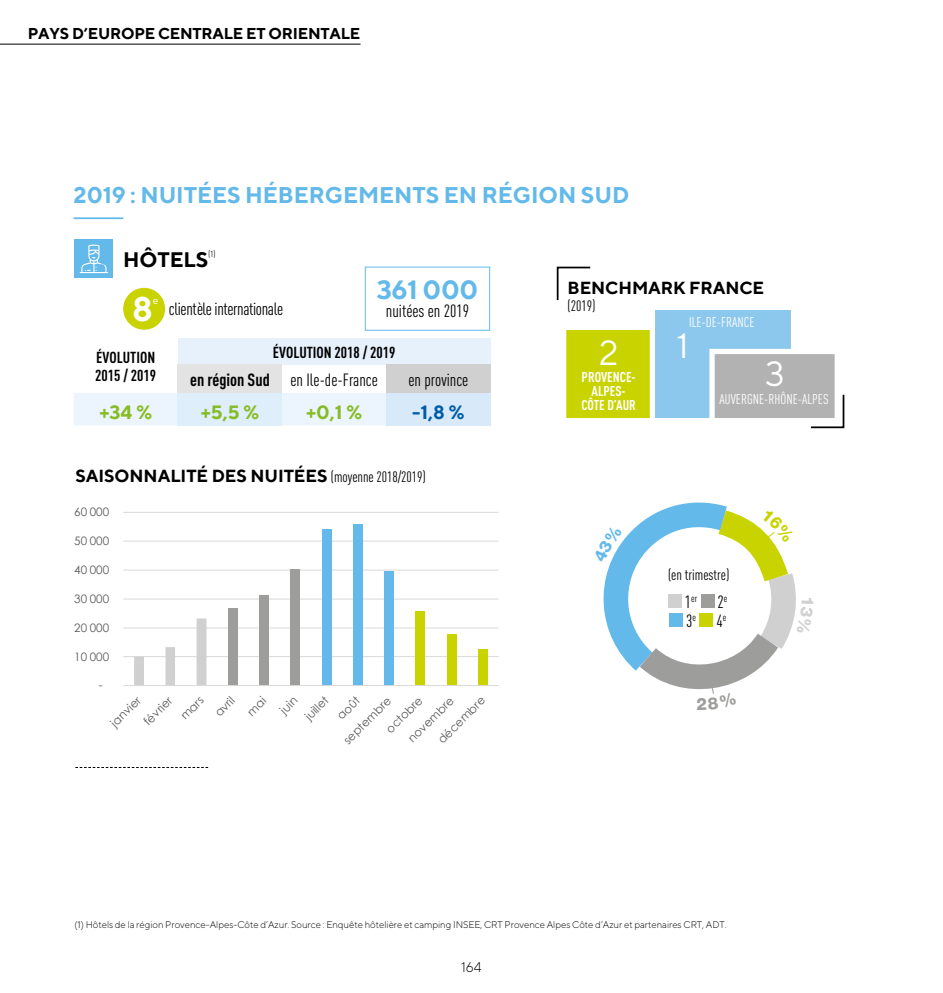
<style>
.page{position:relative;width:943px;height:993px;background:#fff}
.page>*{position:absolute;margin:0;border:0;box-sizing:border-box;transform-origin:0 0}
.t1{font:35px "TT Norms";color:#fff}
.t2{font:700 34.12px "TT Norms";color:#fff}
.t3{font:700 26.43px "TT Norms";letter-spacing:-.01em;color:#63b9e9}
._15-Texte_courant_st{font:700 22.75px "TT Norms";letter-spacing:-.005em;color:#63b9e9}
._15-Texte_courant_st-2{font:700 21px "TT Norms";letter-spacing:-.005em;color:#000}
.t4{font:700 19.25px "TT Norms";color:#86bc25}
.t5{font:700 19.25px "TT Norms";color:#005da9}
._15-Texte_courant_st-3{font:700 17.5px "TT Norms";letter-spacing:-.005em;color:#000}
.t6{font:17.5px "DIN Cond";color:#000}
.t7{font:17.5px "DIN Cond";letter-spacing:-.02em;color:#000}
.t8{font:700 17.5px "DIN Cond";color:#000}
.t9{font:700 15.75px "DIN Cond";color:#000}
._15-Texte_courant_st-4{font:700 15.75px "TT Norms";letter-spacing:-.015em;color:#000}
._15-Texte_courant_st-5{font:14.88px "DIN Cond";color:#000}
.t10{font:14px "DIN Cond";color:#fff}
.t11{font:700 14px "DIN Cond";color:#fff}
.t12{font:300 14px "TT Norms";color:#000}
.t13{font:11.72px "Century Gothic";letter-spacing:.005em;color:#5b5a5a}
.t14{font:10.15px "DIN Cond";color:#000}
.t15{font:10.15px "TT Norms";color:#fff}
._15-Texte_courant_st-6{font:300 9.62px "TT Norms";letter-spacing:-.005em;color:#000}
._15-Texte_courant_st-7{font:8.75px "DIN Cond";color:#000}
.s1{font-family:"DIN Cond";font-weight:400;font-size:14.88px}
.s2{font-size:17.5px}
</style>
<div class="page">
<div style="left:123px;top:288px;width:42px;height:41px;background:#c8d300;border-radius:50%"></div>
<div style="left:561px;top:324px;width:146px;height:99px;background:#c8d300;border:5px solid #fff"></div>
<div style="left:649px;top:304px;width:147px;height:119px;background:#8cc7ee;border:5px solid #fff"></div>
<div style="left:709px;top:349px;width:130px;height:74px;background:#b3b2b2;border:5px solid #fff"></div>
<div style="left:365px;top:266px;width:125px;height:64px;background:#fff;border:1px solid #63b9e9"></div>
<div style="left:178px;top:338px;width:312px;height:27px;background:#e6f1fc"></div>
<div style="left:178px;top:365px;width:104px;height:28px;background:#e3e3e3"></div>
<div style="left:386px;top:365px;width:104px;height:28px;background:#d0d0d0"></div>
<div style="left:74px;top:393px;width:312px;height:32px;background:#ecf5fd"></div>
<div style="left:178px;top:393px;width:104px;height:32px;background:#dfeefb"></div>
<div style="left:386px;top:393px;width:104px;height:32px;background:#d8eafa"></div>
<hr style="left:74px;top:217px;width:49px;height:2px;background:#63b9e9">
<div style="left:74px;top:240px;width:39px;height:38px;background:#63b9e9"></div>
<svg style="left:80px;top:244px;width:28px;height:29px"></svg>
<svg style="left:556px;top:266px;width:35px;height:35px"></svg>
<svg style="left:809px;top:393px;width:36px;height:36px"></svg>
<hr style="left:123px;top:656px;width:375px;height:1px;background:#dad9d9">
<hr style="left:123px;top:627px;width:375px;height:1px;background:#dad9d9">
<hr style="left:123px;top:598px;width:375px;height:1px;background:#dad9d9">
<hr style="left:123px;top:569px;width:375px;height:1px;background:#dad9d9">
<hr style="left:123px;top:540px;width:375px;height:1px;background:#dad9d9">
<hr style="left:123px;top:512px;width:375px;height:1px;background:#dad9d9">
<div style="left:228px;top:608px;width:10px;height:77px;background:#9d9d9c"></div>
<div style="left:259px;top:594px;width:10px;height:91px;background:#9d9d9c"></div>
<div style="left:290px;top:568px;width:10px;height:117px;background:#9d9d9c"></div>
<div style="left:322px;top:529px;width:9px;height:156px;background:#63b9e9"></div>
<div style="left:353px;top:524px;width:10px;height:161px;background:#63b9e9"></div>
<div style="left:384px;top:571px;width:10px;height:114px;background:#63b9e9"></div>
<div style="left:415px;top:610px;width:10px;height:75px;background:#c8d300"></div>
<div style="left:447px;top:633px;width:9px;height:52px;background:#c8d300"></div>
<div style="left:478px;top:648px;width:10px;height:37px;background:#c8d300"></div>
<svg style="left:134px;top:618px;width:72px;height:67px"></svg>
<hr style="left:123px;top:685px;width:375px;height:1px;background:#dad9d9">
<hr style="left:0;top:44px;width:360px;height:1px;background:#000">
<svg style="left:603px;top:502px;width:193px;height:192px"></svg>
<p class="_15-Texte_courant_st-4" style="left:28px;top:24px;width:334px">PAYS D’EUROPE CENTRALE ET ORIENTALE</p>
<p class="_15-Texte_courant_st" style="left:74px;top:180px;width:557px">2019 : NUITÉES HÉBERGEMENTS EN RÉGION SUD</p>
<p class="_15-Texte_courant_st-2" style="left:123px;top:246px;width:87px">HÔTELS</p>
<p class="_15-Texte_courant_st-7" style="left:208px;top:249px;width:8px">(1)</p>
<p class="t2" style="left:132px;top:287px;width:22px">8</p>
<p class="t15" style="left:153px;top:294px;width:7px">e</p>
<p class="t7" style="left:169px;top:299px;width:116px">clientèle internationale</p>
<p class="t3" style="left:376px;top:273px;width:103px">361 000</p>
<p class="t6" style="left:386px;top:300px;width:85px">nuitées en 2019</p>
<p class="t9" style="left:96px;top:348px;width:60px">ÉVOLUTION</p>
<p class="t9" style="left:95px;top:365px;width:62px">2015 / 2019</p>
<p class="t9" style="left:273px;top:342px;width:124px">ÉVOLUTION 2018 / 2019</p>
<p class="t8" style="left:190px;top:369px;width:81px">en région Sud</p>
<p class="t6" style="left:290px;top:369px;width:89px">en Ile-de-France</p>
<p class="t6" style="left:408px;top:369px;width:61px">en province</p>
<p class="t4" style="left:99px;top:399px;width:54px">+34 %</p>
<p class="t4" style="left:201px;top:399px;width:60px">+5,5 %</p>
<p class="t4" style="left:306px;top:399px;width:58px">+0,1 %</p>
<p class="t5" style="left:412px;top:399px;width:54px">-1,8 %</p>
<p class="_15-Texte_courant_st-3" style="left:75px;top:465px;width:352px">SAISONNALITÉ DES NUITÉES <span class="s1">(moyenne 2018/2019)</span></p>
<p class="t13" style="left:74px;top:504px;width:36px">60 000</p>
<p class="t13" style="left:74px;top:533px;width:36px">50 000</p>
<p class="t13" style="left:74px;top:562px;width:36px">40 000</p>
<p class="t13" style="left:74px;top:591px;width:36px">30 000</p>
<p class="t13" style="left:74px;top:620px;width:36px">20 000</p>
<p class="t13" style="left:74px;top:649px;width:36px">10 000</p>
<p class="t13" style="left:99px;top:677px;width:5px">-</p>
<p class="t13" style="left:107px;top:719px;width:39px;rotate:-45deg">janvier</p>
<p class="t13" style="left:141px;top:717px;width:36px;rotate:-45deg">février</p>
<p class="t13" style="left:177px;top:712px;width:29px;rotate:-45deg">mars</p>
<p class="t13" style="left:212px;top:709px;width:24px;rotate:-45deg">avril</p>
<p class="t13" style="left:277px;top:706px;width:21px;rotate:-45deg">juin</p>
<p class="t13" style="left:302px;top:712px;width:30px;rotate:-45deg">juillet</p>
<p class="t13" style="left:334px;top:712px;width:28px;rotate:-45deg">août</p>
<p class="t13" style="left:435px;top:736px;width:63px;rotate:-45deg">décembre</p>
<p class="t13" style="left:383px;top:725px;width:47px;rotate:-45deg">octobre</p>
<p class="t13" style="left:340px;top:736px;width:63px;rotate:-45deg">septembre</p>
<p class="t13" style="left:405px;top:735px;width:61px;rotate:-45deg">novembre</p>
<p class="_15-Texte_courant_st-3" style="left:567px;top:276px;width:198px">BENCHMARK FRANCE</p>
<p class="_15-Texte_courant_st-5" style="left:567px;top:297px;width:29px">(2019)</p>
<p class="t10" style="left:689px;top:314px;width:67px">ILE-DE-FRANCE</p>
<p class="t1" style="left:599px;top:331px;width:21px">2</p>
<p class="t1" style="left:676px;top:324px;width:14px">1</p>
<p class="t11" style="left:581px;top:369px;width:56px">PROVENCE-</p>
<p class="t11" style="left:591px;top:383px;width:36px">ALPES-</p>
<p class="t11" style="left:581px;top:397px;width:56px">CÔTE D’AUR</p>
<p class="t1" style="left:765px;top:352px;width:21px">3</p>
<p class="t10" style="left:719px;top:391px;width:111px">AUVERGNE-RHÔNE-ALPES</p>
<p class="_15-Texte_courant_st-5" style="left:668px;top:566px;width:63px">(en trimestre)</p>
<p class="t14" style="left:685px;top:592px;width:44px"><span class="s2">1</span>er <span class="s2">2</span>e</p>
<p class="t6" style="left:686px;top:610px;width:42px">3<sup>e</sup> 4<sup>e</sup></p>
<p class="_15-Texte_courant_st-6" style="left:74px;top:918px;width:653px">(1) Hôtels de la région Provence-Alpes-Côte d’Azur. Source : Enquête hôtelière et camping INSEE, CRT Provence Alpes Côte d’Azur et partenaires CRT, ADT.</p>
<h3 class="t12" style="left:461px;top:957px;width:22px">164</h3>
</div>
